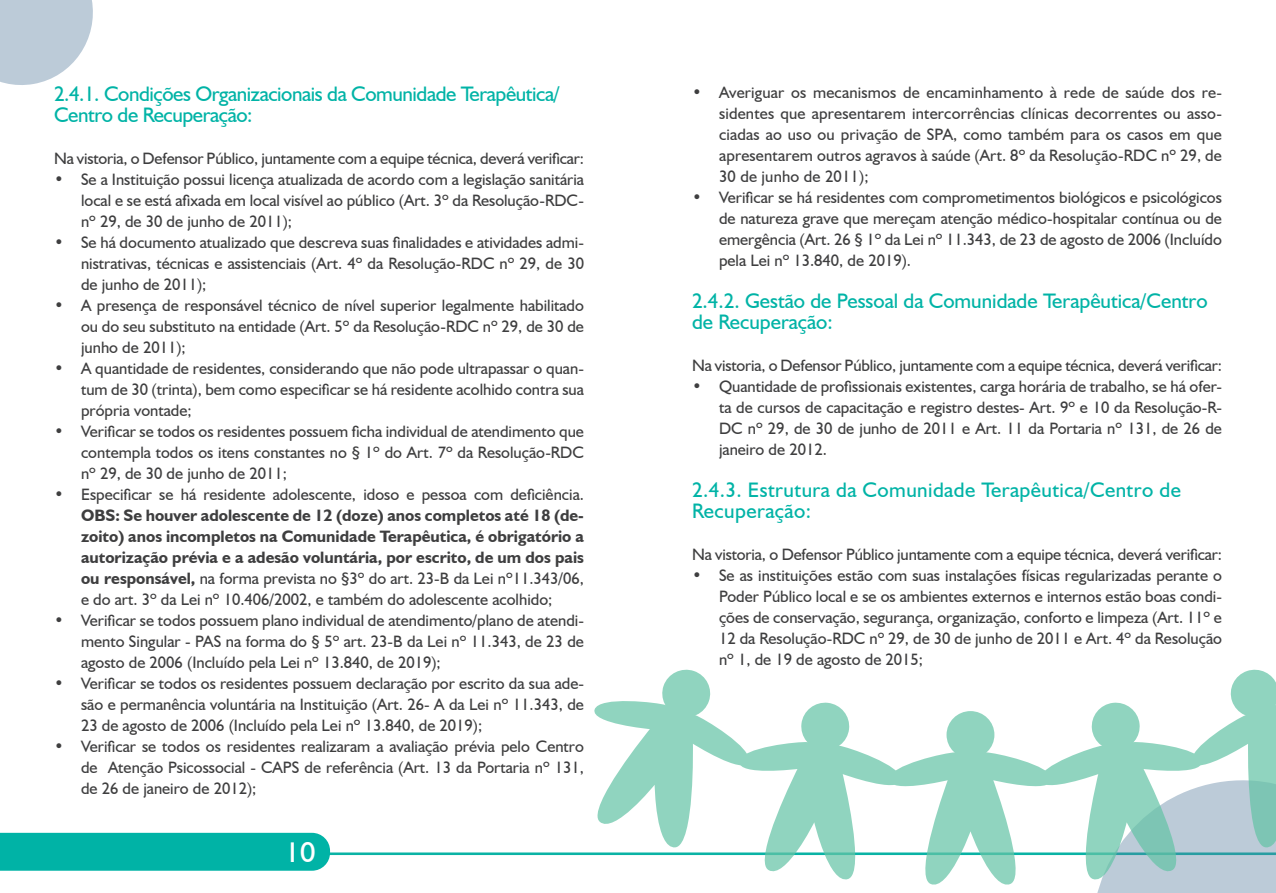
<style>
.page{position:relative;width:1276px;height:893px;background:#fff}
.page>*{position:absolute;margin:0;border:0;box-sizing:border-box;transform-origin:0 0}
.t1{font:28.5px "Humanist 521 BT";color:#fff;scale:1.07 1}
.copor_de_texto{font:21px/21px "Humanist 521 BT";letter-spacing:-.02em;color:#00b3a6}
.copor_de_texto-2{font:21px/21px "Humanist 521 BT";color:#00b3a6}
.copor_de_texto-3{font:21px/21px "Humanist 521 BT";letter-spacing:.02em;color:#00b3a6}
.copor_de_texto-4{font:16.5px/21px "Humanist 521 BT";color:#3e3e3f;text-align:justify}
.t2{font:700 16.5px/21px "Humanist 521 BT";color:#3e3e3f;text-align:justify}
.s1{font-weight:400}
</style>
<div class="page">
<svg style="left:0;top:0;width:93px;height:85px;background:#c5d2dd"></svg>
<svg style="left:0;top:669px;width:1276px;height:224px"></svg>
<p class="copor_de_texto" style="left:54px;top:83px;width:507px">2.4.1. Condições Organizacionais da Comunidade Terapêutica/<br>Centro de Recuperação:</p>
<p class="copor_de_texto-4" style="left:54px;top:148px;width:531px">Na vistoria, o Defensor Público, juntamente com a equipe técnica, deverá verificar:</p>
<p class="copor_de_texto-4" style="left:81px;top:169px;width:504px;text-indent:-27px">• Se a Instituição possui licença atualizada de acordo com a legislação sanitária local e se está afixada em local visível ao público (Art. 3º da Resolução-RDC&shy;nº 29, de 30 de junho de 2011);</p>
<p class="copor_de_texto-4" style="left:81px;top:232px;width:504px;text-indent:-27px">• Se há documento atualizado que descreva suas finalidades e atividades admi&shy;nistrativas, técnicas e assistenciais (Art. 4º da Resolução-RDC nº 29, de 30 de junho de 2011);</p>
<p class="copor_de_texto-4" style="left:81px;top:295px;width:504px;text-indent:-27px">• A presença de responsável técnico de nível superior legalmente habilitado ou do seu substituto na entidade (Art. 5º da Resolução-RDC nº 29, de 30 de junho de 2011);</p>
<p class="copor_de_texto-4" style="left:81px;top:358px;width:504px;text-indent:-27px">• A quantidade de residentes, considerando que não pode ultrapassar o quan&shy;tum de 30 (trinta), bem como especificar se há residente acolhido contra sua própria vontade;</p>
<p class="copor_de_texto-4" style="left:81px;top:421px;width:504px;text-indent:-27px">• Verificar se todos os residentes possuem ficha individual de atendimento que contempla todos os itens constantes no § 1º do Art. 7º da Resolução-RDC nº 29, de 30 de junho de 2011;</p>
<p class="t2" style="left:81px;top:483px;width:504px;text-indent:-27px"><span class="s1">• Especificar se há residente adolescente, idoso e pessoa com deficiência.<br></span>OBS: Se houver adolescente de 12 (doze) anos completos até 18 (de&shy;zoito) anos incompletos na Comunidade Terapêutica, é obrigatório a autorização prévia e a adesão voluntária, por escrito, de um dos pais ou responsável, <span class="s1">na forma prevista no §3º do art. 23-B da Lei nº11.343/06, e do art. 3º da Lei nº 10.406/2002, e também do adolescente acolhido;</span></p>
<p class="copor_de_texto-4" style="left:81px;top:610px;width:504px;text-indent:-27px">• Verificar se todos possuem plano individual de atendimento/plano de atendi&shy;mento Singular - PAS na forma do § 5º art. 23-B da Lei nº 11.343, de 23 de agosto de 2006 (Incluído pela Lei nº 13.840, de 2019);</p>
<p class="copor_de_texto-4" style="left:81px;top:673px;width:504px;text-indent:-27px">• Verificar se todos os residentes possuem declaração por escrito da sua ade&shy;são e permanência voluntária na Instituição (Art. 26- A da Lei nº 11.343, de 23 de agosto de 2006 (Incluído pela Lei nº 13.840, de 2019);</p>
<p class="copor_de_texto-4" style="left:81px;top:736px;width:504px;text-indent:-27px">• Verificar se todos os residentes realizaram a avaliação prévia pelo Centro de Atenção Psicossocial - CAPS de referência (Art. 13 da Portaria nº 131, de 26 de janeiro de 2012);</p>
<p class="t1" style="left:285px;top:835px;width:30px">10</p>
<p class="copor_de_texto-4" style="left:719px;top:81px;width:504px;text-indent:-27px">• Averiguar os mecanismos de encaminhamento à rede de saúde dos re&shy;sidentes que apresentarem intercorrências clínicas decorrentes ou asso&shy;ciadas ao uso ou privação de SPA, como também para os casos em que apresentarem outros agravos à saúde (Art. 8º da Resolução-RDC nº 29, de 30 de junho de 2011);</p>
<p class="copor_de_texto-4" style="left:719px;top:186px;width:504px;text-indent:-27px">• Verificar se há residentes com comprometimentos biológicos e psicológicos de natureza grave que mereçam atenção médico-hospitalar contínua ou de emergência (Art. 26 § 1º da Lei nº 11.343, de 23 de agosto de 2006 (Incluído pela Lei nº 13.840, de 2019).</p>
<p class="copor_de_texto-2" style="left:692px;top:290px;width:517px">2.4.2. Gestão de Pessoal da Comunidade Terapêutica/Centro de Recuperação:</p>
<p class="copor_de_texto-4" style="left:692px;top:354px;width:531px">Na vistoria, o Defensor Público, juntamente com a equipe técnica, deverá verificar:</p>
<p class="copor_de_texto-4" style="left:719px;top:375px;width:504px;text-indent:-27px">• Quantidade de profissionais existentes, carga horária de trabalho, se há ofer&shy;ta de cursos de capacitação e registro destes- Art. 9º e 10 da Resolução-R-DC nº 29, de 30 de junho de 2011 e Art. 11 da Portaria nº 131, de 26 de janeiro de 2012.</p>
<p class="copor_de_texto-3" style="left:692px;top:479px;width:490px">2.4.3. Estrutura da Comunidade Terapêutica/Centro de<br>Recuperação:</p>
<p class="copor_de_texto-4" style="left:692px;top:543px;width:531px">Na vistoria, o Defensor Público juntamente com a equipe técnica, deverá verificar:</p>
<p class="copor_de_texto-4" style="left:719px;top:564px;width:504px;text-indent:-27px">• Se as instituições estão com suas instalações físicas regularizadas perante o Poder Público local e se os ambientes externos e internos estão boas condi&shy;ções de conservação, segurança, organização, conforto e limpeza (Art. 11º e 12 da Resolução-RDC nº 29, de 30 de junho de 2011 e Art. 4º da Resolução nº 1, de 19 de agosto de 2015;</p>
</div>
